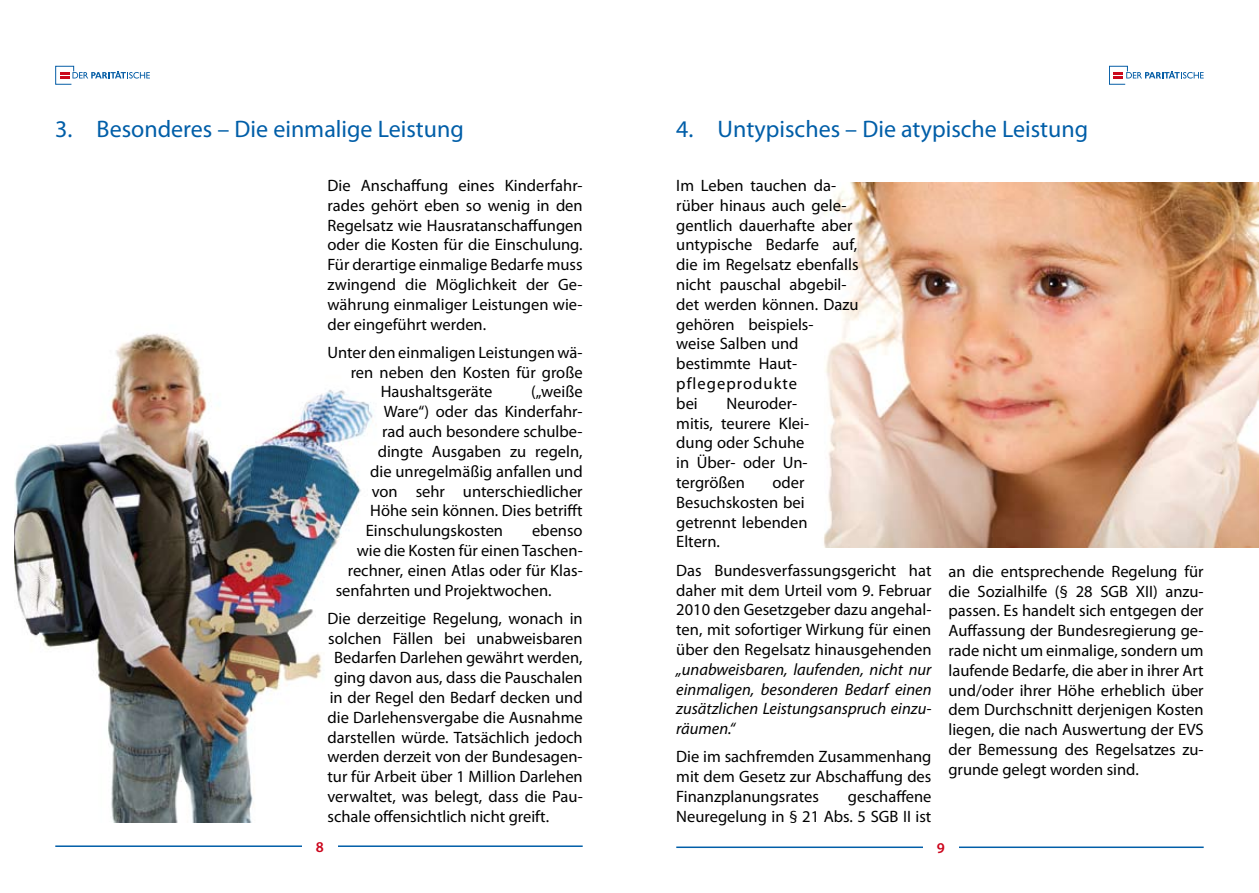
<style>
.page{position:relative;width:1259px;height:893px;background:#fff}
.page>*{position:absolute;margin:0;border:0;box-sizing:border-box;transform-origin:0 0}
.t1{font:24px "Myriad Pro";color:#005ea8}
.t2{font:16.5px/19.8px "Myriad Pro";color:#000;text-align:justify}
.t3{font:italic 16.5px/19.8px "Myriad Pro";color:#000;text-align:justify}
.t4{font:600 15px "Myriad Pro";color:#cc051c}
</style>
<div class="page">
<hr style="left:55px;top:845px;width:528px;height:2px;background:#005ea8">
<div style="left:302px;top:840px;width:36px;height:26px;background:#fff"></div>
<svg style="left:55px;top:66px;width:95px;height:19px"></svg>
<hr style="left:676px;top:846px;width:527px;height:2px;background:#005ea8">
<div style="left:923px;top:841px;width:35px;height:26px;background:#fff"></div>
<svg style="left:1109px;top:66px;width:94px;height:19px"></svg>
<img style="left:824px;top:183px;width:435px;height:364px">
<img style="left:15px;top:333px;width:358px;height:490px">
<h1 class="t1" style="left:55px;top:114px;width:410px">3. Besonderes – Die einmalige Leistung</h1>
<p class="t2" style="left:327px;top:175px;width:257px">Die Anschaffung eines Kinderfahr&shy;rades gehört eben so wenig in den Regelsatz wie Hausratanschaffungen oder die Kosten für die Einschulung.<br>Für derartige einmalige Bedarfe muss zwingend die Möglichkeit der Ge&shy;währung einmaliger Leistungen wie&shy;der eingeführt werden.</p>
<p class="t2" style="left:327px;top:342px;width:257px">Unter den einmaligen Leistungen wä-</p>
<p class="t2" style="left:351px;top:362px;width:233px">ren neben den Kosten für große</p>
<p class="t2" style="left:381px;top:382px;width:113px">Haushaltsgeräte</p>
<p class="t2" style="left:531px;top:382px;width:53px">(„weiße</p>
<p class="t2" style="left:384px;top:402px;width:200px">Ware“) oder das Kinderfahr-</p>
<p class="t2" style="left:382px;top:421px;width:202px">rad auch besondere schulbe-</p>
<p class="t2" style="left:378px;top:441px;width:206px">dingte Ausgaben zu regeln,</p>
<p class="t2" style="left:370px;top:461px;width:214px">die unregelmäßig anfallen und</p>
<p class="t2" style="left:372px;top:481px;width:212px">von sehr unterschiedlicher</p>
<p class="t2" style="left:370px;top:501px;width:214px">Höhe sein können. Dies betrifft</p>
<p class="t2" style="left:366px;top:520px;width:139px">Einschulungskosten</p>
<p class="t2" style="left:532px;top:520px;width:52px">ebenso</p>
<p class="t2" style="left:357px;top:540px;width:227px">wie die Kosten für einen Taschen-</p>
<p class="t2" style="left:348px;top:560px;width:236px">rechner, einen Atlas oder für Klas-</p>
<p class="t2" style="left:336px;top:580px;width:217px">senfahrten und Projektwochen.</p>
<p class="t2" style="left:327px;top:608px;width:257px">Die derzeitige Regelung, wonach in</p>
<p class="t2" style="left:328px;top:628px;width:256px">solchen Fällen bei unabweisbaren</p>
<p class="t2" style="left:334px;top:648px;width:250px">Bedarfen Darlehen gewährt werden,</p>
<p class="t2" style="left:334px;top:667px;width:250px">ging davon aus, dass die Pauschalen</p>
<p class="t2" style="left:330px;top:687px;width:254px">in der Regel den Bedarf decken und</p>
<p class="t2" style="left:327px;top:707px;width:257px">die Darlehensvergabe die Ausnahme</p>
<p class="t2" style="left:327px;top:727px;width:257px">darstellen würde. Tatsächlich jedoch</p>
<p class="t2" style="left:327px;top:747px;width:257px">werden derzeit von der Bundesagen-</p>
<p class="t2" style="left:327px;top:766px;width:257px">tur für Arbeit über 1 Million Darlehen</p>
<p class="t2" style="left:327px;top:786px;width:257px">verwaltet, was belegt, dass die Pau-</p>
<p class="t2" style="left:327px;top:806px;width:223px">schale offensichtlich nicht greift.</p>
<h1 class="t1" style="left:676px;top:114px;width:413px">4. Untypisches – Die atypische Leistung</h1>
<p class="t2" style="left:676px;top:175px;width:184px;text-align:left">Im Leben tauchen da&shy;rüber hinaus auch gele&shy;gentlich dauerhafte aber untypische Bedarfe auf, die im Regelsatz ebenfalls nicht pauschal abgebil&shy;det werden können. Dazu gehören beispiels-<br>weise Salben und bestimmte Haut&shy;pflegeprodukte<br>bei</p>
<p class="t2" style="left:676px;top:393px;width:134px;text-align:left;text-indent:50px">Neuroder&shy;mitis, teurere Klei&shy;dung oder Schuhe in Über- oder Un&shy;tergrößen</p>
<p class="t2" style="left:676px;top:472px;width:133px;text-align:left;text-indent:96px">oder<br>Besuchskosten bei getrennt lebenden<br>Eltern.</p>
<p class="t2" style="left:676px;top:560px;width:257px">Das Bundesverfassungsgericht hat daher mit dem Urteil vom 9. Februar 2010 den Gesetzgeber dazu angehal&shy;ten, mit sofortiger Wirkung für einen über den Regelsatz hinausgehenden</p>
<p class="t3" style="left:676px;top:659px;width:257px">„unabweisbaren, laufenden, nicht nur einmaligen, besonderen Bedarf einen zusätzlichen Leistungsanspruch einzu&shy;räumen.“</p>
<p class="t2" style="left:676px;top:747px;width:257px">Die im sachfremden Zusammenhang mit dem Gesetz zur Abschaffung des Finanzplanungsrates</p>
<p class="t2" style="left:676px;top:786px;width:257px;text-align:right">geschaffene<br>Neuregelung in § 21 Abs. 5 SGB II ist</p>
<p class="t2" style="left:948px;top:561px;width:257px">an die entsprechende Regelung für die Sozialhilfe (§ 28 SGB XII) anzu&shy;passen. Es handelt sich entgegen der Auffassung der Bundesregierung ge&shy;rade nicht um einmalige, sondern um laufende Bedarfe, die aber in ihrer Art und/oder ihrer Höhe erheblich über dem Durchschnitt derjenigen Kosten liegen, die nach Auswertung der EVS der Bemessung des Regelsatzes zu&shy;grunde gelegt worden sind.</p>
<p class="t4" style="left:316px;top:837px;width:10px">8</p>
<p class="t4" style="left:937px;top:838px;width:10px">9</p>
</div>
